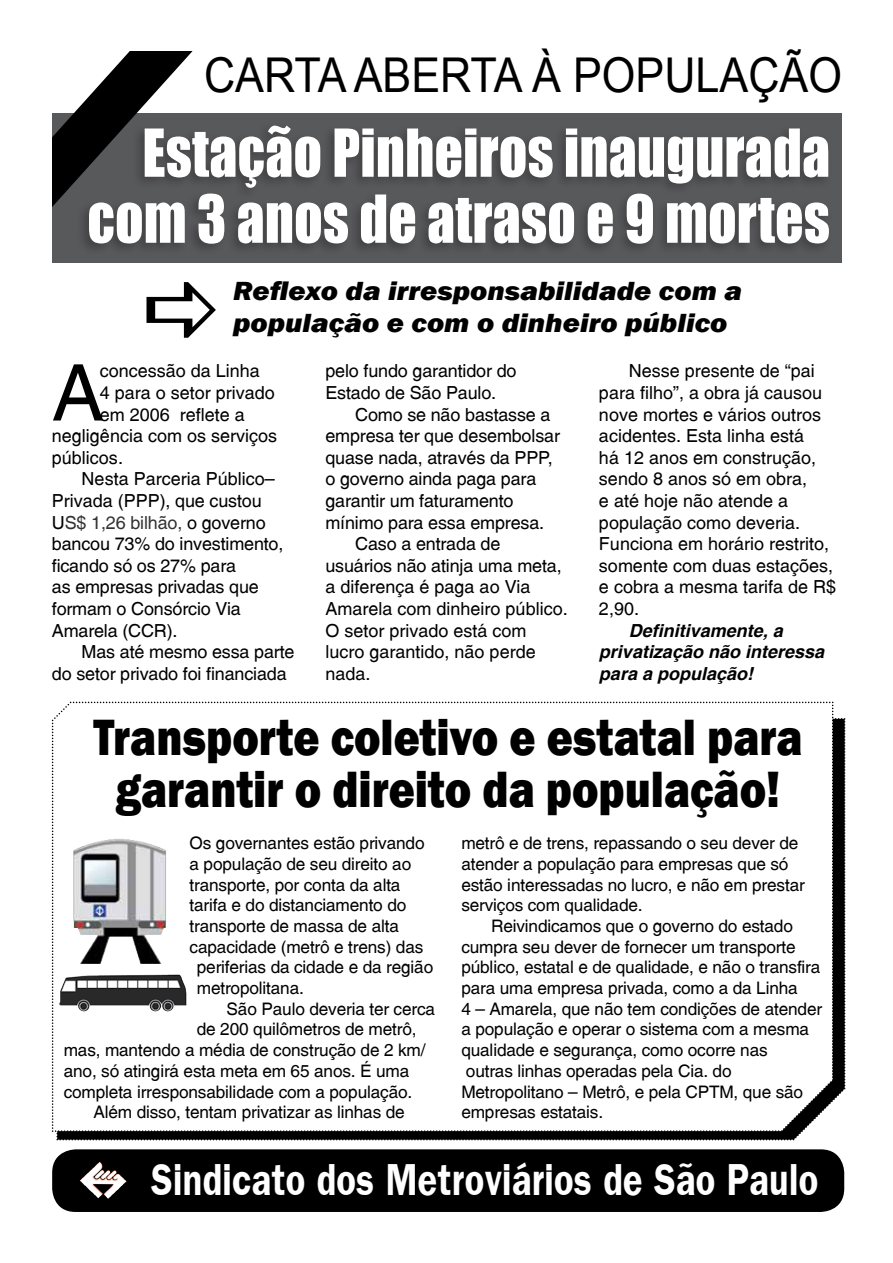
<style>
.page{position:relative;width:893px;height:1263px;background:#fff}
.page>*{position:absolute;margin:0;border:0;box-sizing:border-box;transform-origin:0 0}
.t1{font:78.15px "Switzerland Plain";color:#000}
.t2{font:61.05px/66px "Impact";letter-spacing:.005em;color:#fff;text-align:right;scale:.91 1}
.t3{font:800 52.5px/52.5px "Franklin Gothic";color:#000;text-align:center;scale:.85 1}
.t4{font:48px "Tivity UI Font 2";color:#000;scale:.9 1}
.t5{font:700 45px "Frankfurt Gothic";letter-spacing:.01em;color:#fff;scale:.8 1}
.t6{font:italic 800 27px/32.4px "Franklin Gothic";color:#000;scale:1.1 1}
.t7{font:18px/21.6px "Switzerland Plain";color:#000}
.t8{font:italic 700 18px/21.6px "Switzerland";color:#000}
.t9{font:18px "Switzerland Plain";letter-spacing:-.01em;color:#333}
.t10{font:17.25px/20.7px "Switzerland Plain";letter-spacing:-.01em;color:#000}
.s1{color:#000}
</style>
<div class="page">
<div style="left:52px;top:1149px;width:792px;height:63px;background:#000;border-radius:23px"></div>
<svg style="left:52px;top:702px;width:793px;height:438px"></svg>
<div style="left:51px;top:113px;width:790px;height:150px;background:#515154"></div>
<svg style="left:52px;top:51px;width:158px;height:175px"></svg>
<div style="left:0;top:65px;width:52px;height:198px;background:#fff"></div>
<img style="left:80px;top:1164px;width:47px;height:35px">
<h3 class="t4" style="left:204px;top:48px;width:710px">CARTA ABERTA À POPULAÇÃO</h3>
<h2 class="t2" style="left:87px;top:118px;width:818px">Estação Pinheiros inaugurada com 3 anos de atraso e 9 mortes</h2>
<h3 class="t6" style="left:233px;top:274px;width:464px">Reflexo da irresponsabilidade com a população e com o dinheiro público</h3>
<p class="t7" style="left:100px;top:360px;width:162px">concessão da Linha</p>
<p class="t7" style="left:100px;top:382px;width:177px">4 para o setor privado</p>
<p class="t7" style="left:100px;top:403px;width:147px">em 2006 reflete a</p>
<p class="t7" style="left:52px;top:425px;width:227px">negligência com os serviços</p>
<p class="t7" style="left:52px;top:446px;width:73px">públicos.</p>
<p class="t7" style="left:82px;top:468px;width:195px">Nesta Parceria Público–</p>
<p class="t7" style="left:52px;top:490px;width:211px">Privada (PPP), que custou</p>
<p class="t9" style="left:52px;top:511px;width:215px"><span class="s1">U</span>S$ 1,26 bilhão, <span class="s1">o governo</span></p>
<p class="t7" style="left:52px;top:533px;width:233px">bancou 73% do investimento,</p>
<p class="t7" style="left:52px;top:554px;width:186px">ficando só os 27% para</p>
<p class="t7" style="left:52px;top:576px;width:209px">as empresas privadas que</p>
<p class="t7" style="left:52px;top:598px;width:191px">formam o Consórcio Via</p>
<p class="t7" style="left:52px;top:619px;width:127px">Amarela (CCR).</p>
<p class="t7" style="left:82px;top:641px;width:214px">Mas até mesmo essa parte</p>
<p class="t7" style="left:52px;top:662px;width:236px">do setor privado foi financiada</p>
<h1 class="t1" style="left:52px;top:346px;width:54px">A</h1>
<p class="t7" style="left:325px;top:360px;width:193px">pelo fundo garantidor do<br>Estado de São Paulo.</p>
<p class="t7" style="left:355px;top:403px;width:197px">Como se não bastasse a</p>
<p class="t7" style="left:325px;top:425px;width:236px">empresa ter que desembolsar</p>
<p class="t7" style="left:325px;top:446px;width:229px">quase nada, através da PPP,</p>
<p class="t7" style="left:325px;top:468px;width:213px">o governo ainda paga para</p>
<p class="t7" style="left:325px;top:490px;width:190px">garantir um faturamento</p>
<p class="t7" style="left:325px;top:511px;width:220px">mínimo para essa empresa.</p>
<p class="t7" style="left:355px;top:533px;width:147px">Caso a entrada de</p>
<p class="t7" style="left:325px;top:554px;width:238px">usuários não atinja uma meta,</p>
<p class="t7" style="left:325px;top:576px;width:206px">a diferença é paga ao Via</p>
<p class="t7" style="left:325px;top:598px;width:244px">Amarela com dinheiro público.</p>
<p class="t7" style="left:325px;top:619px;width:203px">O setor privado está com</p>
<p class="t7" style="left:325px;top:641px;width:212px">lucro garantido, não perde</p>
<p class="t7" style="left:325px;top:662px;width:47px">nada.</p>
<p class="t7" style="left:599px;top:360px;width:239px;text-indent:30px">Nesse presente de “pai para filho”, a obra já causou nove mortes e vários outros acidentes. Esta linha está<br>há 12 anos em construção, sendo 8 anos só em obra,<br>e até hoje não atende a população como deveria.<br>Funciona em horário restrito, somente com duas estações, e cobra a mesma tarifa de R$<br>2,90.</p>
<p class="t8" style="left:599px;top:619px;width:227px;text-indent:30px">Definitivamente, a privatização não interessa para a população!</p>
<h3 class="t3" style="left:94px;top:711px;width:836px">Transporte coletivo e estatal para garantir o direito da população!</h3>
<p class="t10" style="left:190px;top:832px;width:237px">Os governantes estão privando</p>
<p class="t10" style="left:190px;top:853px;width:223px">a população de seu direito ao</p>
<p class="t10" style="left:190px;top:874px;width:212px">transporte, por conta da alta</p>
<p class="t10" style="left:190px;top:895px;width:218px">tarifa e do distanciamento do</p>
<p class="t10" style="left:190px;top:915px;width:211px">transporte de massa de alta</p>
<p class="t10" style="left:190px;top:936px;width:235px">capacidade (metrô e trens) das</p>
<p class="t10" style="left:197px;top:957px;width:238px">periferias da cidade e da região</p>
<p class="t10" style="left:197px;top:977px;width:109px">metropolitana.</p>
<p class="t10" style="left:227px;top:998px;width:210px">São Paulo deveria ter cerca</p>
<p class="t10" style="left:197px;top:1019px;width:221px">de 200 quilômetros de metrô,</p>
<p class="t10" style="left:64px;top:1039px;width:363px">mas, mantendo a média de construção de 2 km/</p>
<p class="t10" style="left:64px;top:1060px;width:347px">ano, só atingirá esta meta em 65 anos. É uma</p>
<p class="t10" style="left:64px;top:1081px;width:350px">completa irresponsabilidade com a população.</p>
<p class="t10" style="left:93px;top:1102px;width:313px">Além disso, tentam privatizar as linhas de</p>
<p class="t10" style="left:461px;top:832px;width:345px">metrô e de trens, repassando o seu dever de atender a população para empresas que só estão interessadas no lucro, e não em prestar serviços com qualidade.</p>
<p class="t10" style="left:461px;top:915px;width:362px;text-indent:30px">Reivindicamos que o governo do estado cumpra seu dever de fornecer um transporte público, estatal e de qualidade, e não o transfira para uma empresa privada, como a da Linha<br>4 – Amarela, que não tem condições de atender a população e operar o sistema com a mesma qualidade e segurança, como ocorre nas<br>outras linhas operadas pela Cia. do Metropolitano – Metrô, e pela CPTM, que são empresas estatais.</p>
<h3 class="t5" style="left:151px;top:1153px;width:835px">Sindicato dos Metroviários de São Paulo</h3>
</div>
